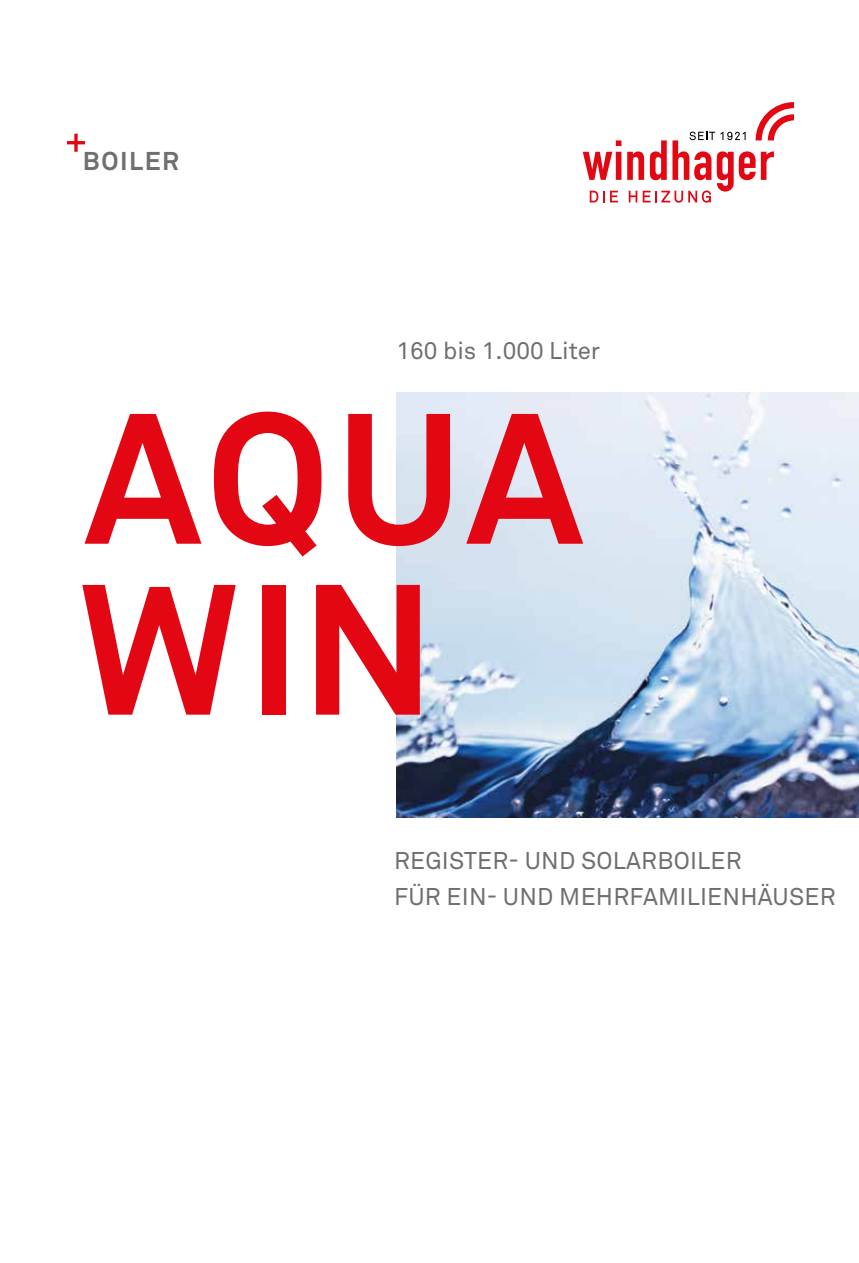
<style>
.page{position:relative;width:859px;height:1263px;background:#fff}
.page>*{position:absolute;margin:0;border:0;box-sizing:border-box;transform-origin:0 0}
.t1{font:700 183px/170.9px "Akkurat Pro";letter-spacing:.025em;color:#e30613}
.t2{font:700 25.5px "Akkurat Pro";letter-spacing:.06em;color:#706f6f}
.t3{font:24px/36px "Akkurat Pro";letter-spacing:.01em;color:#706f6f}
</style>
<div class="page">
<img style="left:396px;top:393px;width:463px;height:425px">
<svg style="left:583px;top:140px;width:38px;height:40px"></svg>
<svg style="left:590px;top:191px;width:28px;height:11px"></svg>
<svg style="left:627px;top:102px;width:167px;height:101px"></svg>
<svg style="left:67px;top:134px;width:18px;height:18px"></svg>
<p class="t2" style="left:83px;top:145px;width:98px">BOILER</p>
<p class="t3" style="left:396px;top:332px;width:205px">160 bis 1.000 Liter</p>
<h1 class="t1" style="left:79px;top:392px;width:505px">AQUA<br>WIN</h1>
<p class="t3" style="left:394px;top:843px;width:443px">REGISTER- UND SOLARBOILER<br>FÜR EIN- UND MEHRFAMILIENHÄUSER</p>
</div>
